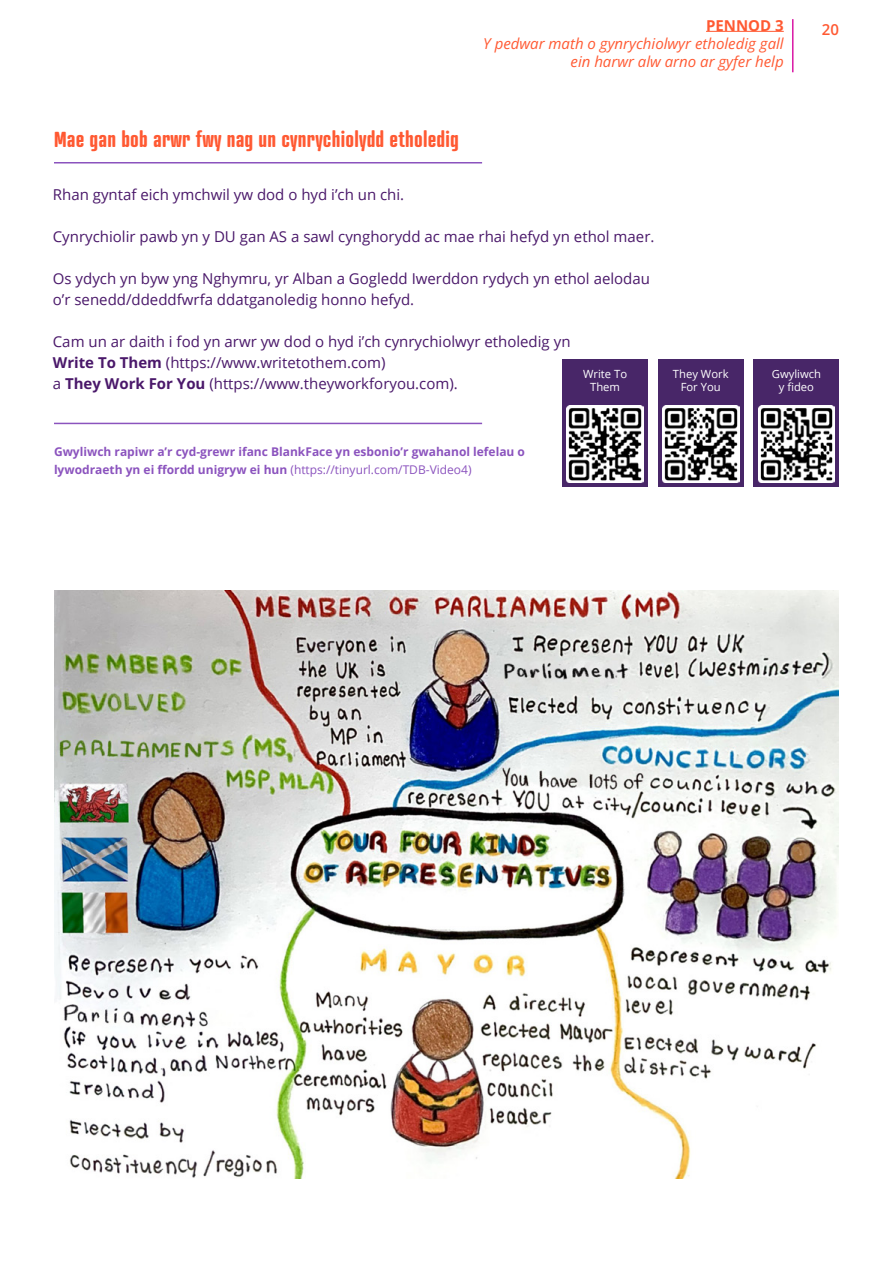
<style>
.page{position:relative;width:893px;height:1263px;background:#fff}
.page>*{position:absolute;margin:0;border:0;box-sizing:border-box;transform-origin:0 0}
.Small_Headings{font:700 21px "Atrament";letter-spacing:.01em;color:#ff5932}
.Body_copy{font:15px/21px "Open Sans";color:#4a186a}
.t1{font:italic 15px/18px "Open Sans";color:#ff5932;text-align:right}
.t2{font:700 15px "Open Sans";color:#ff5932}
.t3{font:600 15px "Open Sans";color:#ff5932}
.Hyperlinks{font:700 12px "Open Sans";color:#8b53be}
.Body_copy-2{font:11.25px/13.5px "Open Sans";color:#fff;text-align:center}
.s1{font-weight:700}
.s2{font-weight:400}
</style>
<div class="page">
<hr style="left:706px;top:31px;width:78px;height:1px;background:#ff5932">
<hr style="left:792px;top:19px;width:1px;height:53px;background:#d918a5">
<img style="left:54px;top:590px;width:785px;height:589px">
<hr style="left:54px;top:162px;width:428px;height:1px;background:#8b53be">
<hr style="left:54px;top:423px;width:428px;height:1px;background:#8b53be">
<div style="left:563px;top:359px;width:85px;height:127px;background:#482668"></div>
<img style="left:567px;top:406px;width:76px;height:76px">
<div style="left:658px;top:359px;width:85px;height:127px;background:#482668"></div>
<img style="left:662px;top:406px;width:77px;height:76px">
<div style="left:754px;top:359px;width:85px;height:127px;background:#482668"></div>
<img style="left:758px;top:406px;width:77px;height:76px">
<p class="Small_Headings" style="left:54px;top:125px;width:406px">Mae gan bob arwr fwy nag un cynrychiolydd etholedig</p>
<p class="t2" style="left:706px;top:15px;width:79px">PENNOD 3</p>
<p class="t1" style="left:483px;top:34px;width:302px">Y pedwar math o gynrychiolwyr etholedig gall ein harwr alw arno ar gyfer help</p>
<p class="t3" style="left:822px;top:19px;width:19px">20</p>
<p class="Body_copy" style="left:53px;top:183px;width:353px">Rhan gyntaf eich ymchwil yw dod o hyd i’ch un chi.</p>
<p class="Body_copy" style="left:53px;top:225px;width:603px">Cynrychiolir pawb yn y DU gan AS a sawl cynghorydd ac mae rhai hefyd yn ethol maer.</p>
<p class="Body_copy" style="left:53px;top:267px;width:599px">Os ydych yn byw yng Nghymru, yr Alban a Gogledd Iwerddon rydych yn ethol aelodau o’r senedd/ddeddfwrfa ddatganoledig honno hefyd.</p>
<p class="Body_copy" style="left:53px;top:330px;width:519px">Cam un ar daith i fod yn arwr yw dod o hyd i’ch cynrychiolwyr etholedig yn<br><span class="s1">Write To Them</span> (https://www.writetothem.com)</p>
<p class="Body_copy" style="left:53px;top:372px;width:406px">a <span class="s1">They Work For You</span> (https://www.theyworkforyou.com).</p>
<p class="Body_copy-2" style="left:583px;top:367px;width:46px">Write To<br>Them</p>
<p class="Body_copy-2" style="left:673px;top:367px;width:57px">They Work<br>For You</p>
<p class="Body_copy-2" style="left:772px;top:367px;width:51px">Gwyliwch y fideo</p>
<p class="Hyperlinks" style="left:54px;top:443px;width:473px">Gwyliwch rapiwr a’r cyd-grewr ifanc BlankFace yn esbonio’r gwahanol lefelau o</p>
<p class="Hyperlinks" style="left:54px;top:461px;width:419px">lywodraeth yn ei ffordd unigryw ei hun <span class="s2">(https://tinyurl.com/TDB-Video4)</span></p>
</div>
